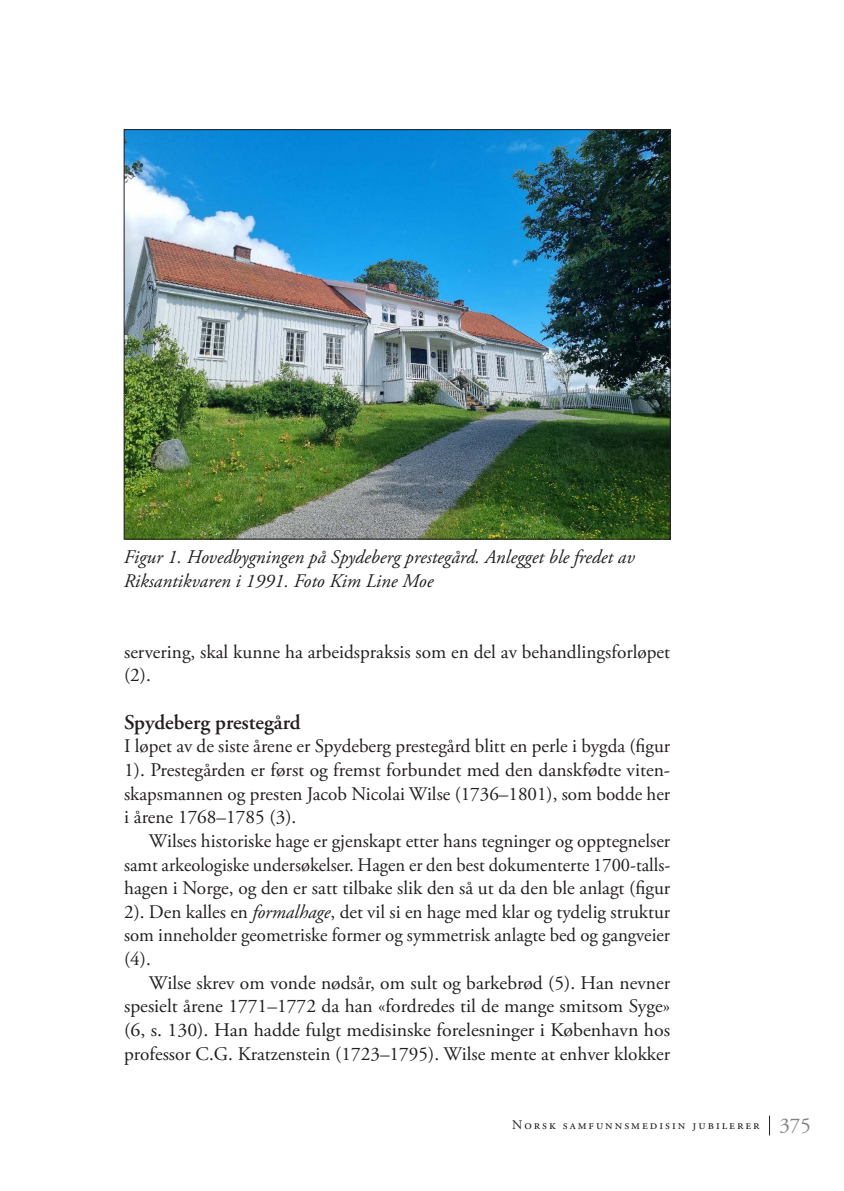
<style>
.page{position:relative;width:844px;height:1191px;background:#fff}
.page>*{position:absolute;margin:0;border:0;box-sizing:border-box;transform-origin:0 0}
.t1{font:600 21px "Adobe Garamond Pro";color:#231f20}
.t2{font:19.25px/23.6px "Adobe Garamond Pro";color:#231f20;text-align:justify}
.t3{font:italic 19.25px/23.6px "Adobe Garamond Pro";color:#231f20}
.t4{font:13.12px "Adobe Garamond Pro";letter-spacing:.15em;color:#231f20}
.s1{font-style:italic}
.s2{font-size:21px;color:#808285}
</style>
<div class="page">
<svg style="left:769px;top:1115px;width:1px;height:20px"></svg>
<img style="left:126px;top:131px;width:542px;height:406px">
<p class="t3" style="left:124px;top:546px;width:512px">Figur 1. Hovedbygningen på Spydeberg prestegård. Anlegget ble fredet av<br>Riksantikvaren i 1991. Foto Kim Line Moe</p>
<p class="t2" style="left:124px;top:640px;width:547px">servering, skal kunne ha arbeidspraksis som en del av behandlingsforløpet (2).</p>
<p class="t1" style="left:124px;top:710px;width:178px">Spydeberg prestegård</p>
<p class="t2" style="left:124px;top:735px;width:547px">I løpet av de siste årene er Spydeberg prestegård blitt en perle i bygda (figur 1). Prestegården er først og fremst forbundet med den danskfødte viten&shy;skapsmannen og presten Jacob Nicolai Wilse (1736–1801), som bodde her i årene 1768–1785 (3).</p>
<p class="t2" style="left:124px;top:829px;width:547px;text-indent:25px">Wilses historiske hage er gjenskapt etter hans tegninger og opptegnelser samt arkeologiske undersøkelser. Hagen er den best dokumenterte 1700-talls&shy;hagen i Norge, og den er satt tilbake slik den så ut da den ble anlagt (figur 2). Den kalles en <span class="s1">formalhage</span>, det vil si en hage med klar og tydelig struktur som inneholder geometriske former og symmetrisk anlagte bed og gangveier (4).</p>
<p class="t2" style="left:124px;top:971px;width:547px;text-indent:25px">Wilse skrev om vonde nødsår, om sult og barkebrød (5). Han nevner spesielt årene 1771–1772 da han «fordredes til de mange smitsom Syge» (6, s. 130). Han hadde fulgt medisinske forelesninger i København hos professor C.G. Kratzenstein (1723–1795). Wilse mente at enhver klokker</p>
<p class="t4" style="left:512px;top:1117px;width:300px">Norsk samfunnsmedisin jubilerer <span class="s2">375</span></p>
</div>
